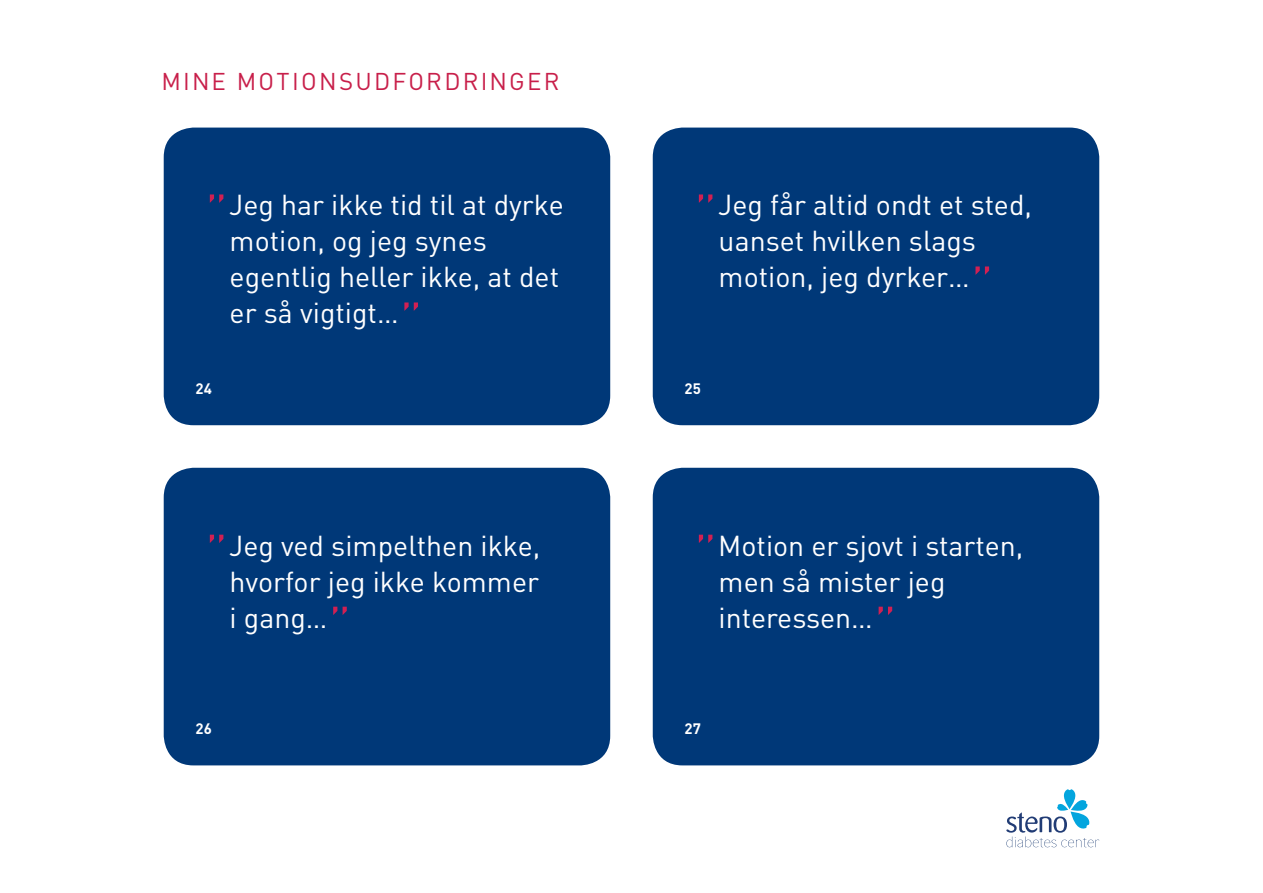
<style>
.page{position:relative;width:1263px;height:893px;background:#fff}
.page>*{position:absolute;margin:0;border:0;box-sizing:border-box;transform-origin:0 0}
.t1{font:28.5px/36px "DIN";color:#fff}
.t2{font:24px "DIN";letter-spacing:.09em;color:#c81f4a}
.t3{font:700 15px "DIN";letter-spacing:.015em;color:#fff}
.s1{font-weight:300;font-size:60.15px;color:#d12053}
</style>
<div class="page">
<svg style="left:1006px;top:789px;width:93px;height:58px"></svg>
<div style="left:653px;top:128px;width:446px;height:297px;background:#003878;border-radius:30px"></div>
<div style="left:164px;top:128px;width:446px;height:297px;background:#003878;border-radius:30px"></div>
<div style="left:164px;top:468px;width:446px;height:297px;background:#003878;border-radius:30px"></div>
<div style="left:653px;top:468px;width:446px;height:297px;background:#003878;border-radius:30px"></div>
<p class="t2" style="left:162px;top:66px;width:399px">mine motionsudfordringer</p>
<p class="t1" style="left:230px;top:186px;width:336px;text-indent:-25px"><span class="s1">”</span>Jeg har ikke tid til at dyrke motion, og jeg synes egentlig heller ikke, at det er så vigtigt…<span class="s1">”</span></p>
<p class="t1" style="left:719px;top:186px;width:315px;text-indent:-25px"><span class="s1">”</span>Jeg får altid ondt et sted, uanset hvilken slags motion, jeg dyrker…<span class="s1">”</span></p>
<p class="t3" style="left:195px;top:379px;width:18px">24</p>
<p class="t3" style="left:684px;top:379px;width:18px">25</p>
<p class="t1" style="left:230px;top:527px;width:312px;text-align:justify;text-indent:-25px"><span class="s1">”</span>Jeg ved simpelthen ikke, hvorfor jeg ikke kommer i gang…<span class="s1">”</span></p>
<p class="t1" style="left:719px;top:527px;width:306px;text-indent:-25px"><span class="s1">”</span>Motion er sjovt i starten, men så mister jeg interessen…<span class="s1">”</span></p>
<p class="t3" style="left:195px;top:719px;width:18px">26</p>
<p class="t3" style="left:684px;top:719px;width:18px">27</p>
</div>
